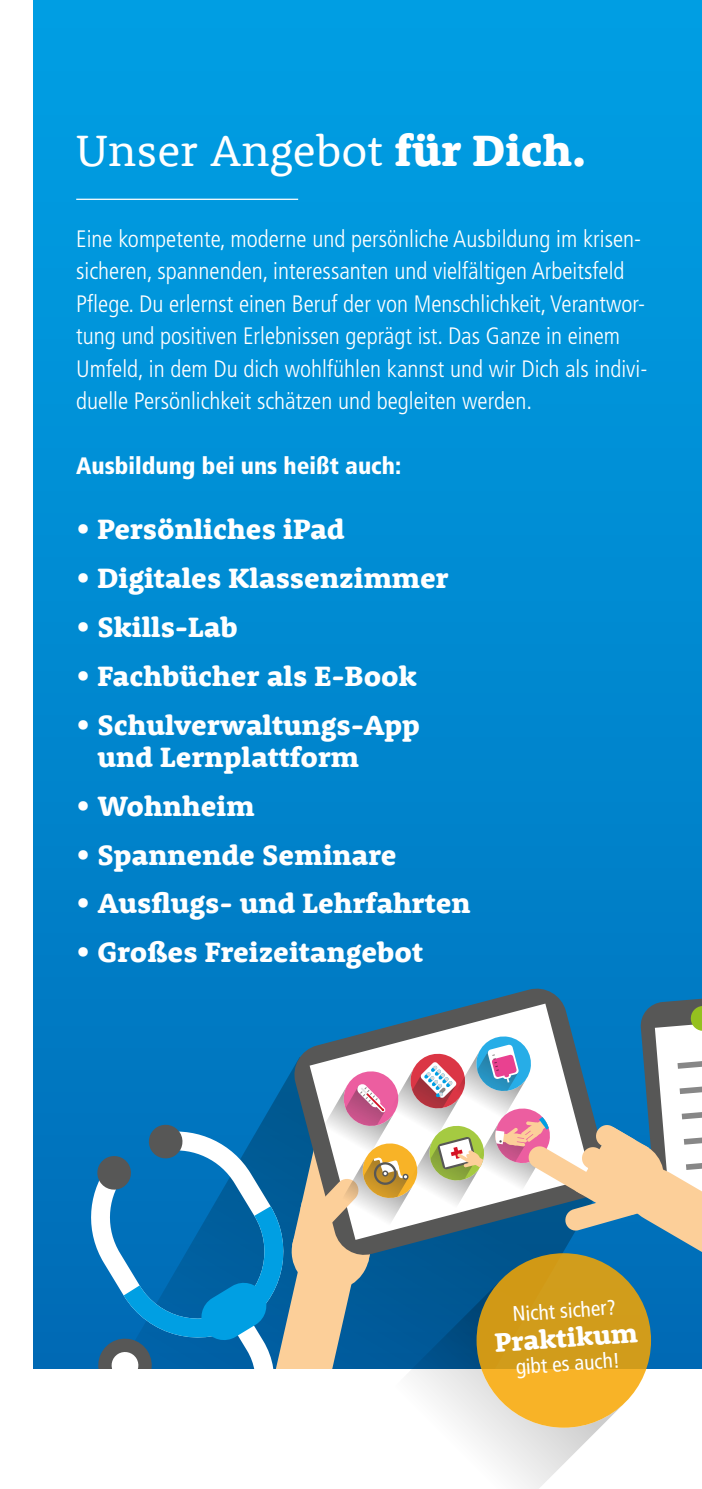
<style>
.page{position:relative;width:702px;height:1489px;background:#fff}
.page>*{position:absolute;margin:0;border:0;box-sizing:border-box;transform-origin:0 0}
.t1{font:45px "Rooney";color:#fff}
.t2{font:800 28.75px/32.5px "Rooney";color:#fff}
.t3{font:800 27.25px "Rooney";color:#fff}
.t4{font:300 condensed 23.75px/32.5px "Frutiger LT Std";color:#fff}
.t5{font:900 condensed 23.75px "Frutiger LT Std";color:#fff}
.t6{font:condensed 21.25px "Frutiger LT Std";color:#fff}
.s1{font-weight:800}
</style>
<div class="page">
<div style="left:34px;top:0;width:668px;height:1368px;background:linear-gradient(to bottom,#00a1e6,#006cb6)"></div>
<div style="left:70px;top:1125px;width:24px;height:239px;background:#006fb9"></div>
<svg style="left:94px;top:990px;width:608px;height:378px"></svg>
<hr style="left:76px;top:199px;width:222px;height:1px;background:#fff">
<svg style="left:354px;top:1278px;width:270px;height:210px"></svg>
<svg style="left:476px;top:1253px;width:175px;height:174px;background:#dba11e"></svg>
<h1 class="t1" style="left:76px;top:120px;width:511px">Unser Angebot <span class="s1">für Dich.</span></h1>
<p class="t4" style="left:76px;top:223px;width:572px">Eine kompetente, moderne und persönliche Ausbildung im krisen&shy;sicheren, spannenden, interessanten und vielfältigen Arbeitsfeld Pflege. Du erlernst einen Beruf der von Menschlichkeit, Verantwor&shy;tung und positiven Erlebnissen geprägt ist. Das Ganze in einem Umfeld, in dem Du dich wohlfühlen kannst und wir Dich als indivi&shy;duelle Persönlichkeit schätzen und begleiten werden.</p>
<p class="t5" style="left:76px;top:452px;width:326px">Ausbildung bei uns heißt auch:</p>
<p class="t2" style="left:76px;top:512px;width:270px">• Persönliches iPad</p>
<p class="t2" style="left:76px;top:561px;width:374px">• Digitales Klassenzimmer</p>
<p class="t2" style="left:76px;top:610px;width:163px">• Skills-Lab</p>
<p class="t2" style="left:76px;top:658px;width:342px">• Fachbücher als E-Book</p>
<p class="t2" style="left:97px;top:707px;width:324px;text-indent:-21px">• Schulverwaltungs-App und Lernplattform</p>
<p class="t2" style="left:76px;top:788px;width:180px">• Wohnheim</p>
<p class="t2" style="left:76px;top:837px;width:322px">• Spannende Seminare</p>
<p class="t2" style="left:76px;top:886px;width:396px">• Ausflugs- und Lehrfahrten</p>
<p class="t2" style="left:76px;top:935px;width:348px">• Großes Freizeitangebot</p>
<p class="t6" style="left:512px;top:1301px;width:105px;rotate:-4deg">Nicht sicher?</p>
<p class="t3" style="left:493px;top:1324px;width:145px;rotate:-4deg">Praktikum</p>
<p class="t6" style="left:515px;top:1354px;width:106px;rotate:-4deg">gibt es auch!</p>
</div>
